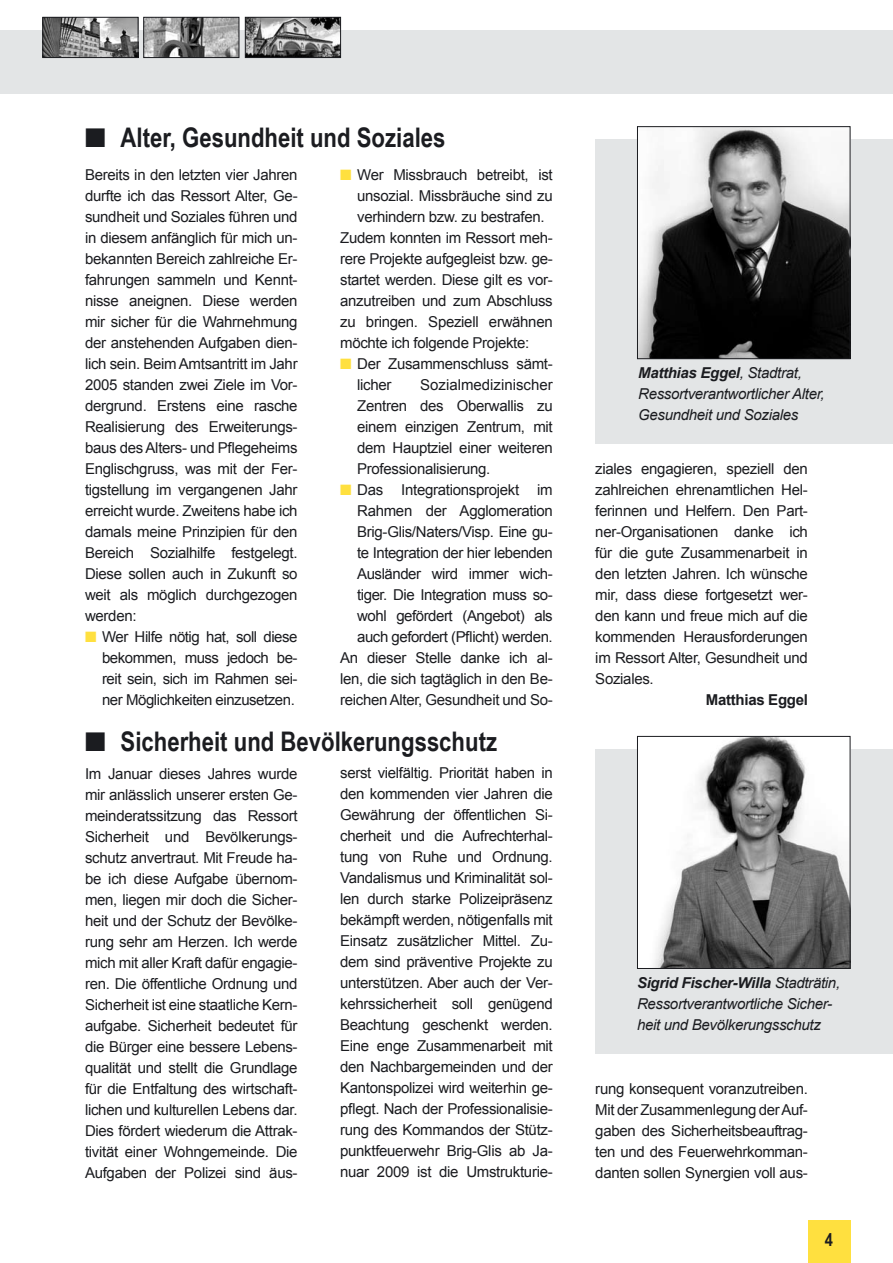
<style>
.page{position:relative;width:893px;height:1263px;background:#fff}
.page>*{position:absolute;margin:0;border:0;box-sizing:border-box;transform-origin:0 0}
.t1{font:700 27px "Arial Narrow";color:#1b1c20}
.t2{font:700 18px "Arial Narrow";color:#1b1c20}
.t3{font:15px/21px "Arial";letter-spacing:-.02em;color:#1b1c20;text-align:justify}
.t4{font:italic 15px/21px "Arial";letter-spacing:-.02em;color:#1b1c20}
.t5{font:700 15px "Arial";letter-spacing:-.02em;color:#1b1c20}
.s1{color:#ffe03f}
.s2{font-weight:700}
</style>
<div class="page">
<div style="left:0;top:30px;width:893px;height:64px;background:#e3e5e6"></div>
<img style="left:45px;top:19px;width:91px;height:37px">
<div style="left:43px;top:17px;width:95px;height:41px;border:1px solid #1b1c20"></div>
<img style="left:145px;top:19px;width:92px;height:37px">
<div style="left:143px;top:17px;width:96px;height:41px;border:1px solid #1b1c20"></div>
<img style="left:247px;top:19px;width:92px;height:37px">
<div style="left:245px;top:17px;width:96px;height:41px;border:1px solid #1b1c20"></div>
<div style="left:808px;top:1220px;width:42px;height:43px;background:#ffe03f"></div>
<div style="left:595px;top:749px;width:298px;height:304px;background:#e3e5e6"></div>
<img style="left:639px;top:738px;width:209px;height:229px">
<div style="left:637px;top:736px;width:213px;height:233px;border:1px solid #1b1c20"></div>
<div style="left:595px;top:139px;width:298px;height:304px;background:#e3e5e6"></div>
<img style="left:639px;top:128px;width:209px;height:229px">
<div style="left:637px;top:126px;width:213px;height:233px;border:1px solid #1b1c20"></div>
<h1 class="t1" style="left:85px;top:122px;width:362px">■ Alter, Gesundheit und Soziales</h1>
<p class="t3" style="left:85px;top:164px;width:214px">Bereits in den letzten vier Jahren durfte ich das Ressort Alter, Ge&shy;sundheit und Soziales führen und in diesem anfänglich für mich un&shy;bekannten Bereich zahlreiche Er&shy;fahrungen sammeln und Kennt&shy;nisse aneignen. Diese werden mir sicher für die Wahrnehmung der anstehenden Aufgaben dien&shy;lich sein. Beim Amtsantritt im Jahr 2005 standen zwei Ziele im Vor&shy;dergrund. Erstens eine rasche Realisierung des Erweiterungs&shy;baus des Alters- und Pflegeheims Englischgruss, was mit der Fer&shy;tigstellung im vergangenen Jahr erreicht wurde. Zweitens habe ich damals meine Prinzipien für den Bereich Sozialhilfe festgelegt.<br>Diese sollen auch in Zukunft so weit als möglich durchgezogen werden:</p>
<p class="t3" style="left:102px;top:626px;width:197px;text-indent:-17px"><span class="s1">■</span> Wer Hilfe nötig hat, soll diese bekommen, muss jedoch be&shy;reit sein, sich im Rahmen sei&shy;ner Möglichkeiten einzusetzen.</p>
<p class="t3" style="left:340px;top:164px;width:214px"><span class="s1">■</span> Wer Missbrauch betreibt, ist</p>
<p class="t3" style="left:357px;top:185px;width:197px">unsozial. Missbräuche sind zu</p>
<p class="t3" style="left:357px;top:206px;width:189px">verhindern bzw. zu bestrafen.</p>
<p class="t3" style="left:340px;top:227px;width:214px">Zudem konnten im Ressort meh-</p>
<p class="t3" style="left:340px;top:248px;width:214px">rere Projekte aufgegleist bzw. ge-</p>
<p class="t3" style="left:340px;top:269px;width:214px">startet werden. Diese gilt es vor-</p>
<p class="t3" style="left:340px;top:290px;width:214px">anzutreiben und zum Abschluss</p>
<p class="t3" style="left:340px;top:311px;width:214px">zu bringen. Speziell erwähnen</p>
<p class="t3" style="left:340px;top:332px;width:191px">möchte ich folgende Projekte:</p>
<p class="t3" style="left:357px;top:353px;width:197px;text-indent:-17px"><span class="s1">■</span> Der Zusammenschluss sämt&shy;licher</p>
<p class="t3" style="left:357px;top:374px;width:197px;text-indent:63px">Sozialmedizinischer Zentren des Oberwallis zu einem einzigen Zentrum, mit dem Hauptziel einer weiteren Professionalisierung.</p>
<p class="t3" style="left:340px;top:479px;width:214px;text-align:right"><span class="s1">■</span> Das Integrationsprojekt im<br>Rahmen der Agglomeration<br>Brig-Glis/Naters/Visp. Eine gu-<br>te Integration der hier lebenden<br>Ausländer wird immer wich&shy;tiger. Die Integration muss so&shy;wohl gefördert (Angebot) als auch gefordert (Pflicht) werden.<br>An dieser Stelle danke ich al&shy;len, die sich tagtäglich in den Be&shy;reichen Alter, Gesundheit und So-</p>
<h1 class="t1" style="left:85px;top:726px;width:414px">■ Sicherheit und Bevölkerungsschutz</h1>
<p class="t3" style="left:85px;top:763px;width:214px">Im Januar dieses Jahres wurde mir anlässlich unserer ersten Ge&shy;meinderatssitzung das Ressort Sicherheit und Bevölkerungs&shy;schutz anvertraut. Mit Freude ha&shy;be ich diese Aufgabe übernom&shy;men, liegen mir doch die Sicher&shy;heit und der Schutz der Bevölke&shy;rung sehr am Herzen. Ich werde mich mit aller Kraft dafür engagie&shy;ren. Die öffentliche Ordnung und Sicherheit ist eine staatliche Kern&shy;aufgabe. Sicherheit bedeutet für die Bürger eine bessere Lebens&shy;qualität und stellt die Grundlage für die Entfaltung des wirtschaft&shy;lichen und kulturellen Lebens dar.<br>Dies fördert wiederum die Attrak&shy;tivität einer Wohngemeinde. Die Aufgaben der Polizei sind äus-</p>
<p class="t3" style="left:340px;top:762px;width:214px">serst vielfältig. Priorität haben in den kommenden vier Jahren die Gewährung der öffentlichen Si&shy;cherheit und die Aufrechterhal&shy;tung von Ruhe und Ordnung.<br>Vandalismus und Kriminalität sol&shy;len durch starke Polizeipräsenz bekämpft werden, nötigenfalls mit Einsatz zusätzlicher Mittel. Zu&shy;dem sind präventive Projekte zu unterstützen. Aber auch der Ver&shy;kehrssicherheit soll genügend Beachtung geschenkt werden.<br>Eine enge Zusammenarbeit mit den Nachbargemeinden und der Kantonspolizei wird weiterhin ge&shy;pflegt. Nach der Professionalisie&shy;rung des Kommandos der Stütz&shy;punktfeuerwehr Brig-Glis ab Ja&shy;nuar 2009 ist die Umstrukturie-</p>
<p class="t4" style="left:638px;top:362px;width:188px"><span class="s2">Matthias Eggel</span>, Stadtrat,<br>Ressortverantwortlicher Alter,<br>Gesundheit und Soziales</p>
<p class="t3" style="left:595px;top:458px;width:214px">ziales engagieren, speziell den zahlreichen ehrenamtlichen Hel&shy;ferinnen und Helfern. Den Part&shy;ner-Organisationen danke ich für die gute Zusammenarbeit in den letzten Jahren. Ich wünsche mir, dass diese fortgesetzt wer&shy;den kann und freue mich auf die kommenden Herausforderungen im Ressort Alter, Gesundheit und Soziales.</p>
<p class="t5" style="left:706px;top:691px;width:103px">Matthias Eggel</p>
<p class="t4" style="left:637px;top:972px;width:205px"><span class="s2">Sigrid Fischer-Willa</span> Stadträtin,<br>Ressortverantwortliche Sicher&shy;heit und Bevölkerungsschutz</p>
<p class="t3" style="left:595px;top:1078px;width:214px">rung konsequent voranzutreiben.<br>Mit der Zusammenlegung der Auf&shy;gaben des Sicherheitsbeauftrag&shy;ten und des Feuerwehrkomman&shy;danten sollen Synergien voll aus-</p>
<p class="t2" style="left:825px;top:1229px;width:10px">4</p>
</div>
